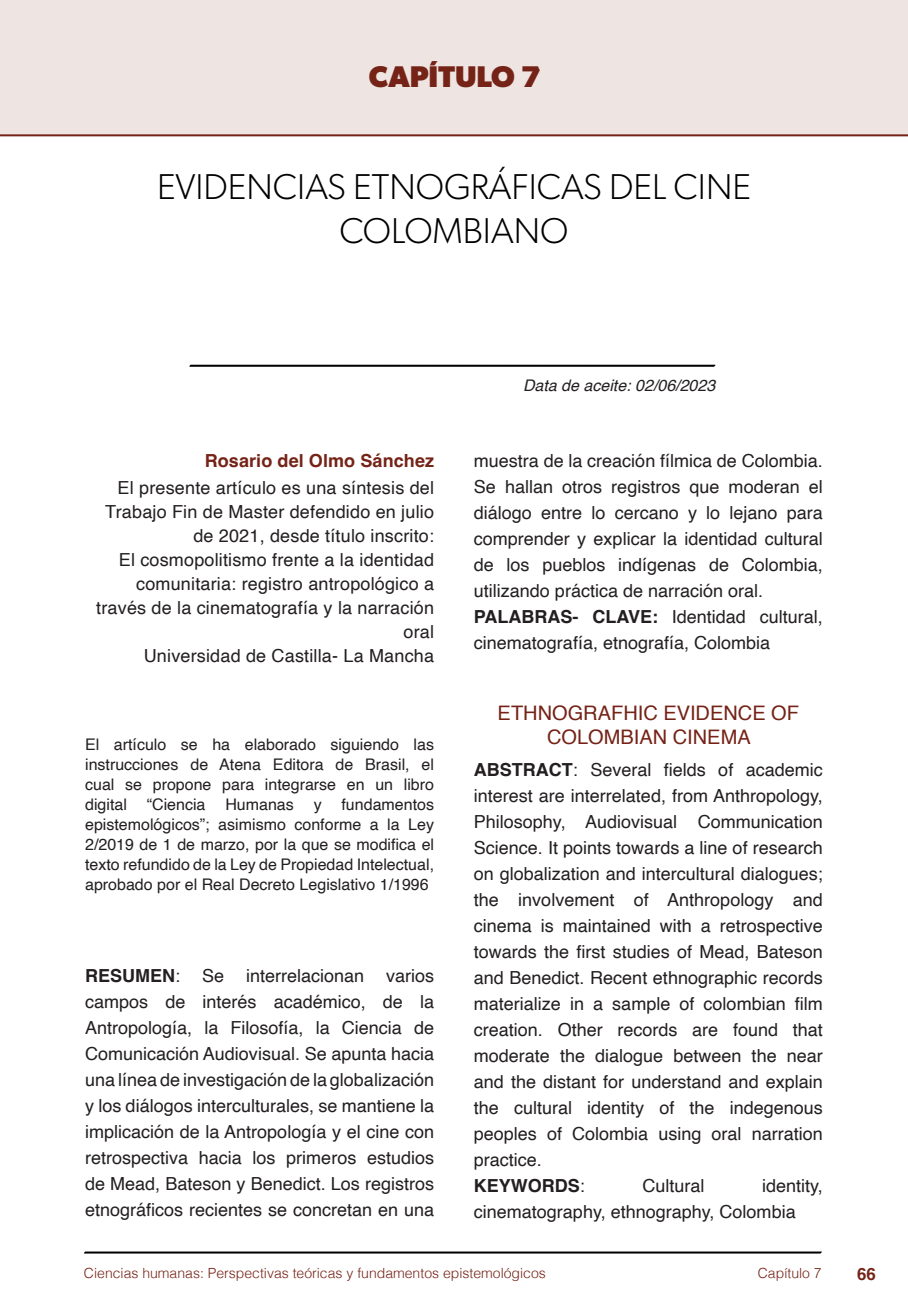
<style>
.page{position:relative;width:908px;height:1304px;background:#fff}
.page>*{position:absolute;margin:0;border:0;box-sizing:border-box;transform-origin:0 0}
.t1{font:300 36px/44px "Gibson";color:#000;text-align:center}
.t2{font:700 30px "Gibson";color:#752317}
.t3{font:20px/24px "Helvetica";color:#752317;text-align:center}
.t4{font:18px/26px "Helvetica";color:#231f20}
.t5{font:700 18px "Helvetica";letter-spacing:.005em;color:#752317}
.t6{font:700 16.8px "Helvetica";color:#752317}
.t7{font:16px/20px "Helvetica";color:#231f20;text-align:justify}
.t8{font:italic 16px "Helvetica";color:#231f20}
.t9{font:300 14px "Helvetica";color:#752317}
.s1{font-weight:700}
</style>
<div class="page">
<svg style="left:84px;top:1251px;width:737px;height:3px;background:#515151"></svg>
<svg style="left:189px;top:364px;width:526px;height:3px;background:#4f4f4f"></svg>
<div style="left:0;top:0;width:907px;height:136px;background:#eee4e1"></div>
<div style="left:44px;top:72px;width:68px;height:61px;background:#eee4e1"></div>
<h2 class="t2" style="left:369px;top:58px;width:173px">CAPÍTULO 7</h2>
<h1 class="t1" style="left:157px;top:164px;width:595px">EVIDENCIAS ETNOGRÁFICAS DEL CINE<br>COLOMBIANO</h1>
<p class="t5" style="left:205px;top:450px;width:231px">Rosario del Olmo Sánchez</p>
<p class="t4" style="left:96px;top:477px;width:339px;line-height:24px;text-align:right">El presente artículo es una síntesis del Trabajo Fin de Master defendido en julio de 2021, desde título inscrito:<br>El cosmopolitismo frente a la identidad comunitaria: registro antropológico a través de la cinematografía y la narración oral<br>Universidad de Castilla- La Mancha</p>
<p class="t7" style="left:85px;top:735px;width:350px">El artículo se ha elaborado siguiendo las instrucciones de Atena Editora de Brasil, el cual se propone para integrarse en un libro digital “Ciencia Humanas y fundamentos epistemológicos”; asimismo conforme a la Ley 2/2019 de 1 de marzo, por la que se modifica el texto refundido de la Ley de Propiedad Intelectual, aprobado por el Real Decreto Legislativo 1/1996</p>
<p class="t4" style="left:85px;top:963px;width:350px;text-align:justify"><span class="s1">RESUMEN</span>: Se interrelacionan varios campos de interés académico, de la Antropología, la Filosofía, la Ciencia de Comunicación Audiovisual. Se apunta hacia una línea de investigación de la globalización y los diálogos interculturales, se mantiene la implicación de la Antropología y el cine con retrospectiva hacia los primeros estudios de Mead, Bateson y Benedict. Los registros etnográficos recientes se concretan en una</p>
<p class="t8" style="left:523px;top:373px;width:194px">Data de aceite: 02/06/2023</p>
<p class="t4" style="left:473px;top:448px;width:350px">muestra de la creación fílmica de Colombia.<br>Se hallan otros registros que moderan el diálogo entre lo cercano y lo lejano para comprender y explicar la identidad cultural de los pueblos indígenas de Colombia, utilizando práctica de narración oral.<br><span class="s1">PALABRAS- CLAVE:</span> Identidad cultural, cinematografía, etnografía, Colombia</p>
<p class="t3" style="left:497px;top:702px;width:303px">ETHNOGRAFHIC EVIDENCE OF<br>COLOMBIAN CINEMA</p>
<p class="t4" style="left:473px;top:757px;width:350px"><span class="s1">ABSTRACT</span>: Several fields of academic interest are interrelated, from Anthropology, Philosophy, Audiovisual Communication Science. It points towards a line of research on globalization and intercultural dialogues; the involvement of Anthropology and cinema is maintained with a retrospective towards the first studies of Mead, Bateson and Benedict. Recent ethnographic records materialize in a sample of colombian film creation. Other records are found that moderate the dialogue between the near and the distant for understand and explain the cultural identity of the indegenous peoples of Colombia using oral narration practice.<br><span class="s1">KEYWORDS</span>:</p>
<p class="t4" style="left:642px;top:1173px;width:64px">Cultural</p>
<p class="t4" style="left:473px;top:1173px;width:350px;text-indent:288px">identity, cinematography, ethnography, Colombia</p>
<p class="t9" style="left:84px;top:1261px;width:463px">Ciencias humanas: Perspectivas teóricas y fundamentos epistemológicos</p>
<p class="t9" style="left:757px;top:1261px;width:65px">Capítulo 7</p>
<p class="t6" style="left:856px;top:1264px;width:20px">66</p>
</div>
